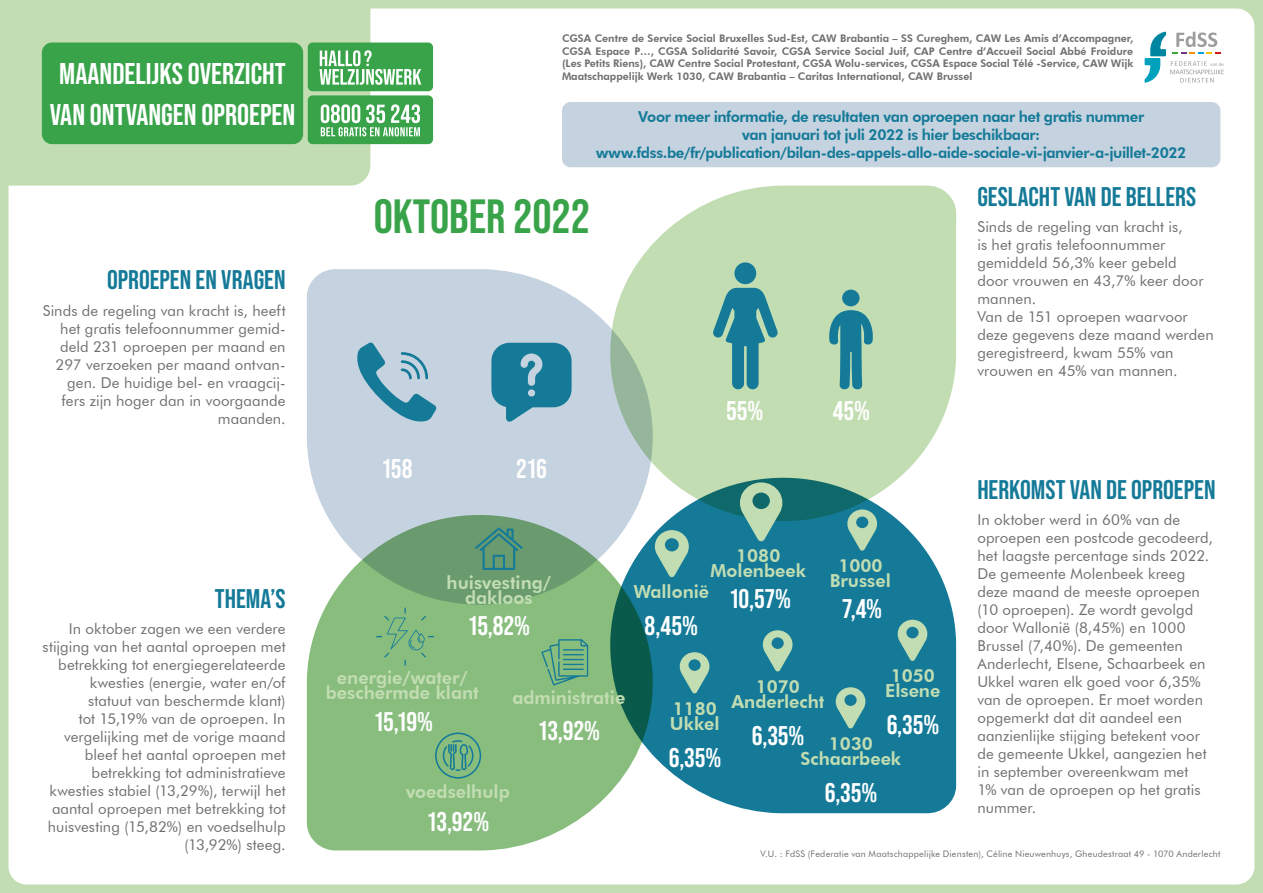
<style>
.page{position:relative;width:1263px;height:893px;background:#c2ddb2}
.page>*{position:absolute;margin:0;border:0;box-sizing:border-box;transform-origin:0 0}
.t1{font:48px "Bebas Neue";color:#39a34a}
.t2{font:30px "Bebas Neue";color:#fff}
.t3{font:27px "Bebas Neue";letter-spacing:-.005em;color:#fff}
.t4{font:27px "Bebas Neue";color:#147a98}
.t5{font:800 18px/15px "Futura BT";color:#c2ddb2;text-align:center}
.t6{font:15px/18px "Futura BT";letter-spacing:.005em;color:#706f6f}
.t7{font:800 15px/18px "Futura BT";letter-spacing:-.03em;color:#147a98;text-align:center}
.t8{font:800 10.5px/12.6px "Futura BT";color:#706f6f;text-align:justify}
.t9{font:9px "Futura BT";letter-spacing:.025em;color:#706f6f}
.s1{font-family:"Bebas Neue";font-weight:400;font-size:27px;color:#fff}
</style>
<div class="page">
<div style="left:9px;top:9px;width:1245px;height:875px;background:#fff;border-radius:18px"></div>
<div style="left:8px;top:9px;width:362px;height:177px;background:#c2ddb2"></div>
<div style="left:308px;top:95px;width:125px;height:49px;background:#39a34a;border-radius:5px"></div>
<div style="left:308px;top:43px;width:125px;height:48px;background:#39a34a;border-radius:5px"></div>
<div style="left:42px;top:43px;width:261px;height:101px;background:#39a34a;border-radius:10px"></div>
<svg style="left:1144px;top:32px;width:80px;height:51px"></svg>
<svg style="left:320px;top:50px;width:101px;height:35px"></svg>
<div style="left:562px;top:102px;width:658px;height:65px;background:#c5d2df;border-radius:9px"></div>
<svg style="left:321px;top:104px;width:99px;height:32px"></svg>
<div style="left:664px;top:532px;width:292px;height:282px;background:#147a98"></div>
<div style="left:307px;top:269px;width:291px;height:235px;background:#c5d2df"></div>
<svg style="left:598px;top:185px;width:358px;height:347px;background:#bfdabb"></svg>
<svg style="left:307px;top:504px;width:357px;height:347px;background:#8ebc92"></svg>
<svg style="left:712px;top:288px;width:66px;height:101px;background:#67a9a4"></svg>
<div style="left:734px;top:262px;width:22px;height:22px;background:#147a98;border-radius:50%"></div>
<div style="left:842px;top:290px;width:17px;height:16px;background:#147a98;border-radius:50%"></div>
<svg style="left:828px;top:310px;width:46px;height:81px;background:#61a6a3"></svg>
<svg style="left:491px;top:343px;width:81px;height:79px;background:#4291aa"></svg>
<svg style="left:356px;top:342px;width:81px;height:81px;background:#8cb5c8"></svg>
<svg style="left:435px;top:732px;width:46px;height:47px;background:#6cad83"></svg>
<svg style="left:475px;top:527px;width:48px;height:43px;background:#549377"></svg>
<svg style="left:541px;top:639px;width:47px;height:46px;background:#6dad83"></svg>
<svg style="left:376px;top:607px;width:58px;height:59px;background:#80b87f"></svg>
<svg style="left:654px;top:530px;width:36px;height:47px;background:#74b0a6"></svg>
<svg style="left:739px;top:482px;width:44px;height:59px;background:#74ad9c"></svg>
<svg style="left:679px;top:652px;width:31px;height:41px"></svg>
<svg style="left:847px;top:509px;width:31px;height:42px"></svg>
<svg style="left:762px;top:630px;width:31px;height:41px"></svg>
<svg style="left:897px;top:620px;width:31px;height:41px"></svg>
<svg style="left:835px;top:687px;width:31px;height:41px"></svg>
<p class="t8" style="left:562px;top:32px;width:573px">CGSA Centre de Service Social Bruxelles Sud-Est, CAW Brabantia – SS Cureghem, CAW Les Amis d’Accompagner, CGSA Espace P…, CGSA Solidarité Savoir, CGSA Service Social Juif, CAP Centre d’Accueil Social Abbé Froidure (Les Petits Riens), CAW Centre Social Protestant, CGSA Wolu-services, CGSA Espace Social Télé -Service, CAW Wijk</p>
<h2 class="t2" style="left:59px;top:57px;width:228px">MAANDELIJKS OVERZICHT</h2>
<p class="t8" style="left:562px;top:70px;width:412px">Maatschappelijk Werk 1030, CAW Brabantia – Caritas International, CAW Brussel</p>
<h2 class="t2" style="left:50px;top:97px;width:247px">VAN ONTVANGEN OPROEPEN</h2>
<p class="t7" style="left:596px;top:108px;width:592px">Voor meer informatie, de resultaten van oproepen naar het gratis nummer<br>van januari tot juli 2022 is hier beschikbaar: www.fdss.be/fr/publication/bilan-des-appels-allo-aide-sociale-vi-janvier-a-juillet-2022</p>
<h3 class="t4" style="left:107px;top:265px;width:180px">OPROEPEN EN VRAGEN</h3>
<p class="t6" style="left:43px;top:301px;width:244px;text-align:right">Sinds de regeling van kracht is, heeft het gratis telefoonnummer gemid&shy;deld 231 oproepen per maand en<br>297 verzoeken per maand ontvan&shy;gen. De huidige bel- en vraagcij&shy;fers zijn hoger dan in voorgaande maanden.</p>
<h3 class="t4" style="left:215px;top:583px;width:72px">THEMA’S</h3>
<p class="t6" style="left:43px;top:620px;width:244px;text-align:right">In oktober zagen we een verdere stijging van het aantal oproepen met betrekking tot energiegerelateerde kwesties (energie, water en/of statuut van beschermde klant)<br>tot 15,19% van de oproepen. In vergelijking met de vorige maand bleef het aantal oproepen met betrekking tot administratieve kwesties stabiel (13,29%), terwijl het aantal oproepen met betrekking tot huisvesting (15,82%) en voedselhulp (13,92%) steeg.</p>
<h1 class="t1" style="left:374px;top:189px;width:218px">OKTOBER 2022</h1>
<h3 class="t3" style="left:726px;top:396px;width:39px">55%</h3>
<h3 class="t3" style="left:833px;top:396px;width:39px">45%</h3>
<h3 class="t4" style="left:977px;top:181px;width:220px">GESLACHT VAN DE BELLERS</h3>
<p class="t6" style="left:977px;top:218px;width:238px">Sinds de regeling van kracht is,<br>is het gratis telefoonnummer gemiddeld 56,3% keer gebeld<br>door vrouwen en 43,7% keer door mannen.<br>Van de 151 oproepen waarvoor deze gegevens deze maand werden geregistreerd, kwam 55% van vrouwen en 45% van mannen.</p>
<h3 class="t3" style="left:381px;top:454px;width:33px">158</h3>
<h3 class="t3" style="left:516px;top:454px;width:32px">216</h3>
<p class="t5" style="left:447px;top:575px;width:106px">huisvesting/ dakloos</p>
<h3 class="t3" style="left:467px;top:610px;width:64px">15,82%</h3>
<p class="t5" style="left:326px;top:670px;width:154px">energie/water/ beschermde klant</p>
<h3 class="t3" style="left:373px;top:706px;width:61px">15,19%</h3>
<p class="t5" style="left:512px;top:690px;width:114px">administratie</p>
<h3 class="t3" style="left:537px;top:715px;width:64px">13,92%</h3>
<p class="t5" style="left:406px;top:783px;width:105px">voedselhulp</p>
<h3 class="t3" style="left:427px;top:806px;width:64px">13,92%</h3>
<p class="t5" style="left:711px;top:548px;width:97px">1080<br>Molenbeek</p>
<p class="t5" style="left:633px;top:584px;width:159px">Wallonië <span class="s1">10,57%</span></p>
<h3 class="t3" style="left:645px;top:611px;width:55px">8,45%</h3>
<p class="t5" style="left:830px;top:558px;width:63px">1000<br>Brussel</p>
<h3 class="t3" style="left:842px;top:593px;width:42px">7,4%</h3>
<p class="t5" style="left:670px;top:701px;width:51px;text-align:left">1180<br>Ukkel</p>
<h3 class="t3" style="left:669px;top:742px;width:54px">6,35%</h3>
<p class="t5" style="left:731px;top:679px;width:95px">1070<br>Anderlecht</p>
<p class="t5" style="left:885px;top:668px;width:57px">1050<br>Elsene</p>
<h3 class="t3" style="left:887px;top:710px;width:54px">6,35%</h3>
<h3 class="t3" style="left:752px;top:720px;width:54px">6,35%</h3>
<p class="t5" style="left:800px;top:736px;width:102px">1030<br>Schaarbeek</p>
<h3 class="t3" style="left:825px;top:777px;width:54px">6,35%</h3>
<h3 class="t4" style="left:977px;top:474px;width:240px">HERKOMST VAN DE OPROEPEN</h3>
<p class="t6" style="left:977px;top:511px;width:237px">In oktober werd in 60% van de oproepen een postcode gecodeerd, het laagste percentage sinds 2022.<br>De gemeente Molenbeek kreeg deze maand de meeste oproepen (10 oproepen). Ze wordt gevolgd door Wallonië (8,45%) en 1000<br>Brussel (7,40%). De gemeenten<br>Anderlecht, Elsene, Schaarbeek en<br>Ukkel waren elk goed voor 6,35% van de oproepen. Er moet worden opgemerkt dat dit aandeel een aanzienlijke stijging betekent voor de gemeente Ukkel, aangezien het in september overeenkwam met<br>1% van de oproepen op het gratis nummer.</p>
<p class="t9" style="left:760px;top:849px;width:462px">V.U. : FdSS (Federatie van Maatschappelijke Diensten), Céline Nieuwenhuys, Gheudestraat 49 - 1070 Anderlecht</p>
</div>
